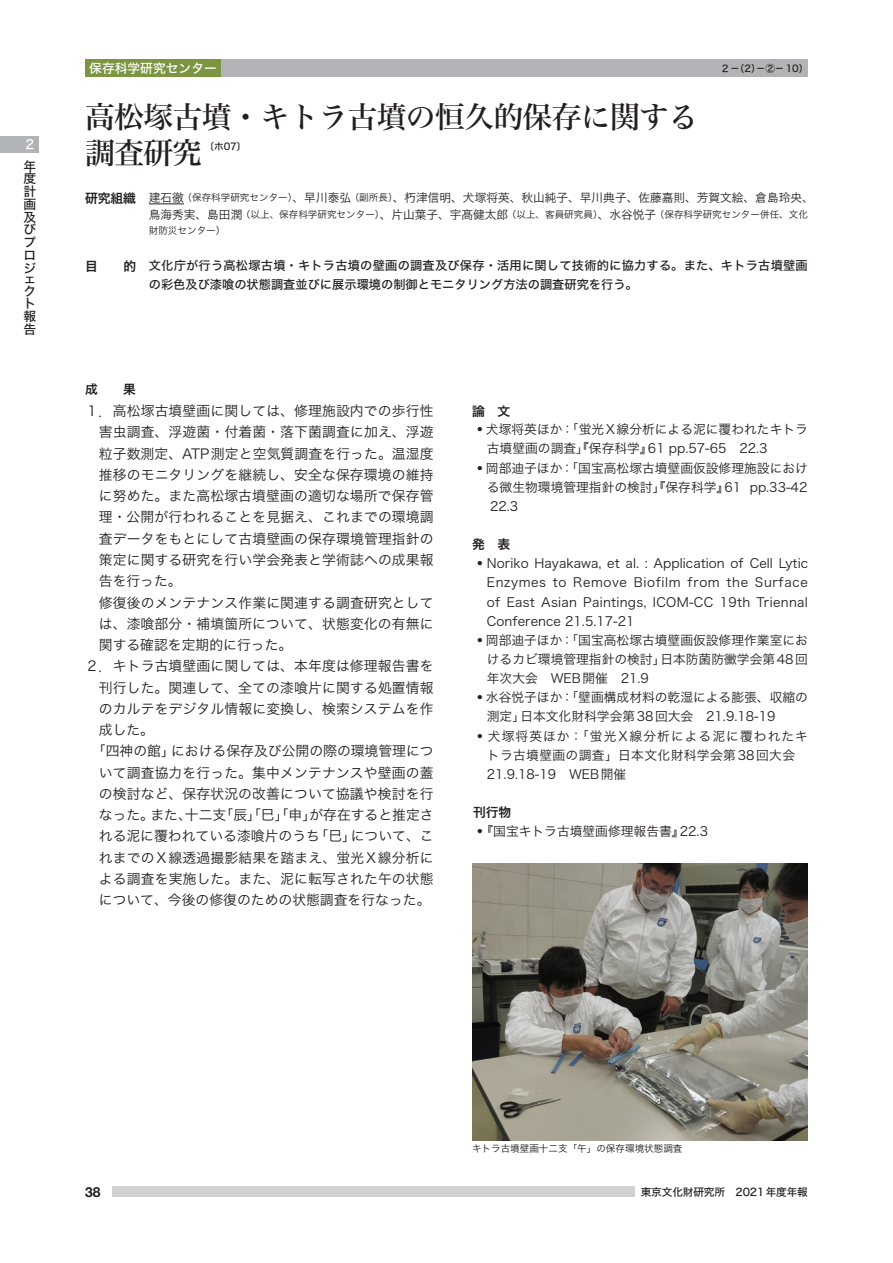
<style>
.page{position:relative;width:893px;height:1263px;background:#fff}
.page>*{position:absolute;margin:0;border:0;box-sizing:border-box;transform-origin:0 0}
.t1{font:29.7px "Hira Min Std W5";letter-spacing:-.02em;color:#231f20}
._3_5_-3_5{font:13.8px/21.3px "Hira Kaku Pro N W3";letter-spacing:.01em;color:#231f20;text-align:justify}
.t2{font:700 13.8px "Helvetica Neue";color:#231f20}
._3_5_-3_5-2{font:12.75px/19.2px "Hira Kaku Pro N W3";color:#231f20;text-align:justify}
.t3{font:12.75px/12.8px "Hira Kaku Std W5";color:#231f20;text-align:justify}
._3_5_-3_5-3{font:12.75px "Hira Kaku Pro N W6";color:#231f20}
.t4{font:12.75px/21.3px "Hira Kaku Std W5";color:#fff}
.t5{font:12.15px/18.9px "Hira Kaku Std W5";letter-spacing:.02em;color:#231f20}
.t6{font:11.7px "Hira Kaku Pro N W3";color:#231f20}
.t7{font:10.65px "Hira Kaku Std W5";letter-spacing:-.01em;color:#231f20}
.本文{font:9.6px/15.9px "Hira Kaku Pro N W3";color:#231f20}
.t8{font:9.6px "Hira Kaku Std W5";color:#231f20}
.s1{color:#231f20}
.s2{font-family:"Hira Kaku Pro N W6";font-size:12.75px}
.s3{font-size:9.6px}
.s4{font-size:11.7px}
</style>
<div class="page">
<div style="left:112px;top:1186px;width:522px;height:11px;background:#d1d2d4"></div>
<div style="left:0;top:136px;width:38px;height:17px;background:#b2b3b7"></div>
<div style="left:85px;top:60px;width:136px;height:17px;background:#7b9540"></div>
<div style="left:221px;top:60px;width:587px;height:17px;background:#b2b3b7"></div>
<hr style="left:149px;top:204px;width:35px;height:1px;background:#231f20">
<img style="left:472px;top:863px;width:336px;height:277px">
<p class="t4" style="left:23px;top:134px;width:14px">２<span class="s1">年</span></p>
<p class="t3" style="left:23px;top:172px;width:14px">度計画及びプロジ</p>
<p class="t3" style="left:23px;top:272px;width:14px">ェクト報告</p>
<p class="t4" style="left:89px;top:58px;width:129px">保存科学研究センター</p>
<p class="t1" style="left:85px;top:96px;width:615px">高松塚古墳・キトラ古墳の恒久的保存に関する</p>
<p class="t1" style="left:85px;top:132px;width:119px">調査研究</p>
<p class="t8" style="left:205px;top:139px;width:43px">〔ホ07〕</p>
<p class="t8" style="left:720px;top:61px;width:89px">２－（2）－②－10）</p>
<p class="t6" style="left:85px;top:187px;width:730px"><span class="s2">研究組織　</span>建石徹<span class="s3">（保存科学研究センター）</span>、早川泰弘<span class="s3">（副所長）</span>、朽津信明、犬塚将英、秋山純子、早川典子、佐藤嘉則、芳賀文絵、倉島玲央、</p>
<p class="本文" style="left:149px;top:206px;width:661px"><span class="s4">鳥海秀実、島田潤</span>（以上、保存科学研究センター）<span class="s4">、片山葉子、宇髙健太郎</span>（以上、客員研究員）<span class="s4">、水谷悦子</span>（保存科学研究センター併任、文化財防災センター）</p>
<p class="t5" style="left:149px;top:257px;width:660px;text-indent:-64px"><span class="s2">目　　的</span> 文化庁が行う高松塚古墳・キトラ古墳の壁画の調査及び保存・活用に関して技術的に協力する。また、キトラ古墳壁画の彩色及び漆喰の状態調査並びに展示環境の制御とモニタリング方法の調査研究を行う。</p>
<p class="_3_5_-3_5-3" style="left:85px;top:378px;width:53px">成　　果</p>
<p class="_3_5_-3_5" style="left:99px;top:399px;width:336px;text-indent:-14px">１．高松塚古墳壁画に関しては、修理施設内での歩行性害虫調査、浮遊菌・付着菌・落下菌調査に加え、浮遊粒子数測定、ATP測定と空気質調査を行った。温湿度推移のモニタリングを継続し、安全な保存環境の維持に努めた。また高松塚古墳壁画の適切な場所で保存管理・公開が行われることを見据え、これまでの環境調査データをもとにして古墳壁画の保存環境管理指針の策定に関する研究を行い学会発表と学術誌への成果報告を行った。</p>
<p class="_3_5_-3_5" style="left:99px;top:591px;width:336px">修復後のメンテナンス作業に関連する調査研究としては、漆喰部分・補填箇所について、状態変化の有無に関する確認を定期的に行った。</p>
<p class="_3_5_-3_5" style="left:99px;top:654px;width:336px;text-indent:-14px">２．キトラ古墳壁画に関しては、本年度は修理報告書を刊行した。関連して、全ての漆喰片に関する処置情報のカルテをデジタル情報に変換し、検索システムを作成した。</p>
<p class="_3_5_-3_5" style="left:92px;top:739px;width:343px;text-align:center">「四神の館」における保存及び公開の際の環境管理について調査協力を行った。集中メンテナンスや壁画の蓋の検討など、保存状況の改善について協議や検討を行なった。また、十二支「辰」「巳」「申」が存在すると推定される泥に覆われている漆喰片のうち「巳」について、これまでのX線透過撮影結果を踏まえ、蛍光X線分析による調査を実施した。また、泥に転写された午の状態について、今後の修復のための状態調査を行なった。</p>
<p class="_3_5_-3_5-3" style="left:472px;top:399px;width:40px">論　文</p>
<p class="_3_5_-3_5-2" style="left:487px;top:419px;width:323px;text-indent:-11px"><sup>・</sup>犬塚将英ほか：「蛍光X線分析による泥に覆われたキトラ古墳壁画の調査」『保存科学』61 pp.57-65　22.3</p>
<p class="_3_5_-3_5-2" style="left:476px;top:457px;width:333px;text-align:right"><sup>・</sup>岡部迪子ほか：「国宝高松塚古墳壁画仮設修理施設における微生物環境管理指針の検討」『保存科学』61 pp.33-42</p>
<p class="_3_5_-3_5-2" style="left:473px;top:496px;width:47px">　 22.3</p>
<p class="_3_5_-3_5-3" style="left:472px;top:533px;width:40px">発　表</p>
<p class="_3_5_-3_5-2" style="left:487px;top:553px;width:323px;text-indent:-11px"><sup>・</sup> Noriko Hayakawa, et al. : Application of Cell Lytic Enzymes to Remove Biofilm from the Surface of East Asian Paintings, ICOM-CC 19th Triennal Conference 21.5.17-21</p>
<p class="_3_5_-3_5-2" style="left:487px;top:629px;width:323px;text-indent:-11px"><sup>・</sup>岡部迪子ほか：「国宝高松塚古墳壁画仮設修理作業室におけるカビ環境管理指針の検討」日本防菌防黴学会第48回年次大会　WEB開催　21.9</p>
<p class="_3_5_-3_5-2" style="left:487px;top:687px;width:323px;text-indent:-11px"><sup>・</sup>水谷悦子ほか：「壁画構成材料の乾湿による膨張、収縮の測定」日本文化財科学会第38回大会　21.9.18-19</p>
<p class="_3_5_-3_5-2" style="left:487px;top:725px;width:323px;text-indent:-11px"><sup>・</sup>犬塚将英ほか：「蛍光X線分析による泥に覆われたキトラ古墳壁画の調査」日本文化財科学会第38回大会　21.9.18-19　WEB開催</p>
<p class="_3_5_-3_5-3" style="left:473px;top:801px;width:40px">刊行物</p>
<p class="_3_5_-3_5-2" style="left:476px;top:821px;width:233px"><sup>・</sup>『国宝キトラ古墳壁画修理報告書』22.3</p>
<p class="本文" style="left:472px;top:1140px;width:212px">キトラ古墳壁画十二支「午」の保存環境状態調査</p>
<p class="t2" style="left:85px;top:1183px;width:17px">38</p>
<p class="t7" style="left:641px;top:1184px;width:169px">東京文化財研究所　2021年度年報</p>
</div>
